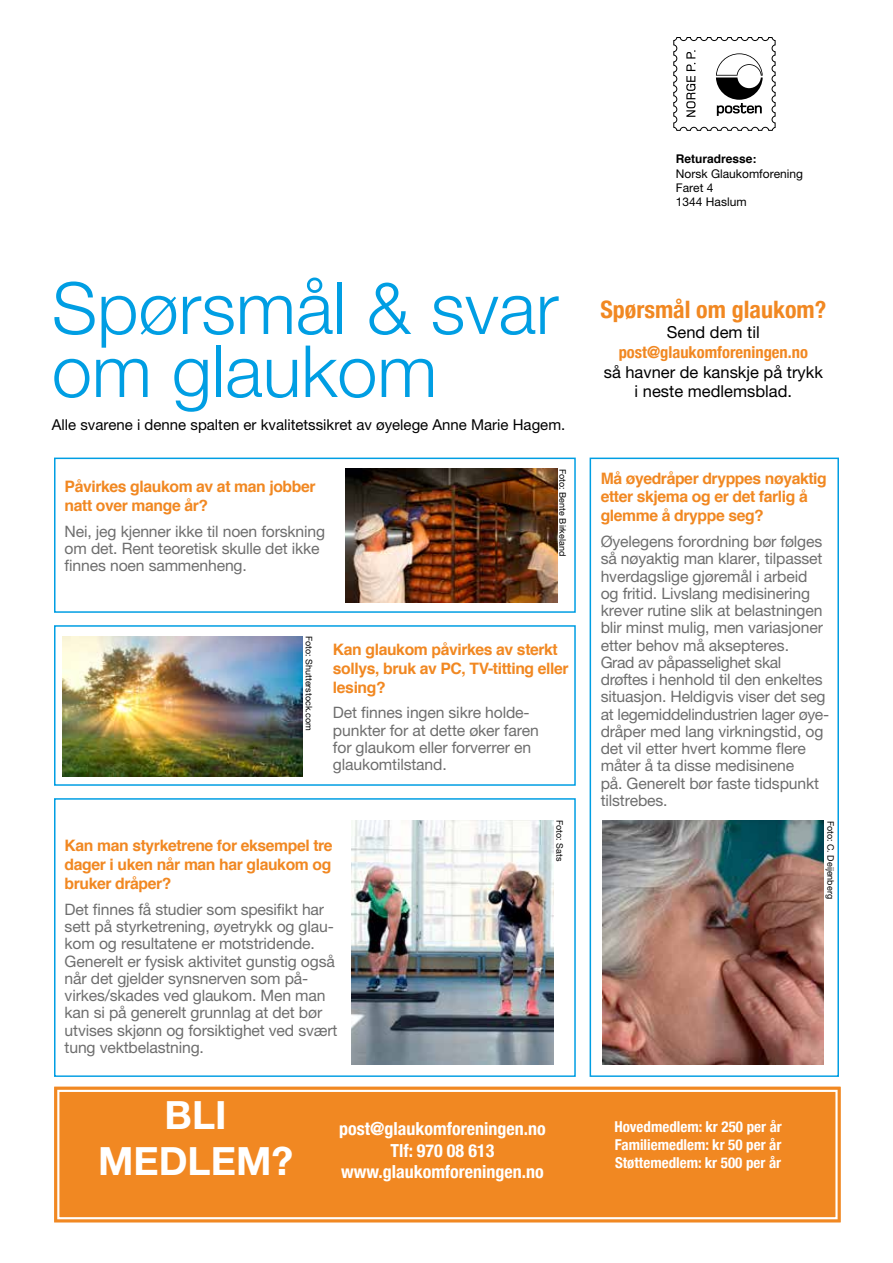
<style>
.page{position:relative;width:893px;height:1263px;background:#fff}
.page>*{position:absolute;margin:0;border:0;box-sizing:border-box;transform-origin:0 0}
.t1{font:300 72px/63px "Helvetica Neue";color:#009ee3}
.t2{font:700 39px/46.8px "Helvetica Neue LT Pro";color:#fff;text-align:center}
.t3{font:700 condensed 24px "Helvetica Neue";color:#f18822}
.t4{font:700 condensed 18px/21.6px "Helvetica Neue";color:#fff;text-align:center}
.t5{font:16.5px/19.8px "Helvetica Neue LT Pro";color:#000;text-align:center}
.t6{font:700 condensed 16.5px "Helvetica Neue";color:#f18822}
.t7{font:15.75px/17.2px "Helvetica Neue LT Pro";letter-spacing:-.01em;color:#6e6e6e}
.t8{font:700 15.75px/18.9px "Helvetica";letter-spacing:-.025em;color:#f18822}
.t9{font:700 condensed 15px/18px "Helvetica Neue";color:#fff;text-align:justify}
.t10{font:15px "Helvetica Neue LT Pro";color:#000}
.t11{font:12px/14.4px "Helvetica Neue LT Pro";color:#000}
.t12{font:700 12px "Helvetica";color:#000}
.t13{font:9px "Helvetica Neue LT Pro";color:#000}
</style>
<div class="page">
<div style="left:54px;top:458px;width:522px;height:155px;border:2px solid #009ee3"></div>
<div style="left:590px;top:458px;width:249px;height:619px;border:2px solid #009ee3"></div>
<div style="left:54px;top:625px;width:522px;height:161px;border:2px solid #009ee3"></div>
<div style="left:54px;top:798px;width:522px;height:279px;border:2px solid #009ee3"></div>
<div style="left:54px;top:1076px;width:786px;height:146px;background:#f18822"></div>
<div style="left:50px;top:1082px;width:795px;height:145px;border:4px solid #fff"></div>
<div style="left:57px;top:1090px;width:781px;height:129px;border:2px solid #fff"></div>
<svg style="left:673px;top:37px;width:103px;height:94px"></svg>
<img style="left:63px;top:636px;width:240px;height:140px">
<img style="left:346px;top:469px;width:211px;height:134px">
<img style="left:603px;top:821px;width:221px;height:243px">
<img style="left:351px;top:821px;width:202px;height:243px">
<h1 class="t1" style="left:52px;top:272px;width:508px">Spørsmål &amp; svar om glaukom</h1>
<p class="t10" style="left:52px;top:416px;width:515px">Alle svarene i denne spalten er kvalitetssikret av øyelege Anne Marie Hagem.</p>
<p class="t8" style="left:65px;top:477px;width:252px">Påvirkes glaukom av at man jobber natt over mange år?</p>
<p class="t7" style="left:65px;top:522px;width:262px">Nei, jeg kjenner ikke til noen forskning om det. Rent teoretisk skulle det ikke finnes noen sammenheng.</p>
<p class="t13" style="left:568px;top:469px;width:89px;rotate:90deg">Foto: Bente Birkeland</p>
<p class="t13" style="left:314px;top:636px;width:96px;rotate:90deg">Foto: Shutterstock.com</p>
<p class="t8" style="left:333px;top:640px;width:237px">Kan glaukom påvirkes av sterkt sollys, bruk av PC, TV-titting eller lesing?</p>
<p class="t7" style="left:333px;top:704px;width:207px">Det finnes ingen sikre holde&shy;punkter for at dette øker faren for glaukom eller forverrer en glaukomtilstand.</p>
<p class="t8" style="left:65px;top:836px;width:270px;text-align:justify">Kan man styrketrene for eksempel tre dager i uken når man har glaukom og bruker dråper?</p>
<p class="t7" style="left:65px;top:900px;width:274px">Det finnes få studier som spesifikt har sett på styrketrening, øyetrykk og glau&shy;kom og resultatene er motstridende.<br>Generelt er fysisk aktivitet gunstig også når det gjelder synsnerven som på&shy;virkes/skades ved glaukom. Men man kan si på generelt grunnlag at det bør utvises skjønn og forsiktighet ved svært tung vektbelastning.</p>
<p class="t13" style="left:565px;top:820px;width:43px;rotate:90deg">Foto: Sats</p>
<p class="t12" style="left:676px;top:149px;width:82px">Returadresse:</p>
<p class="t11" style="left:676px;top:166px;width:129px">Norsk Glaukomforening<br>Faret 4<br>1344 Haslum</p>
<h3 class="t3" style="left:600px;top:290px;width:227px">Spørsmål om glaukom?</h3>
<p class="t5" style="left:667px;top:322px;width:94px">Send dem til</p>
<p class="t6" style="left:619px;top:338px;width:191px">post@glaukomforeningen.no</p>
<p class="t5" style="left:604px;top:361px;width:221px">så havner de kanskje på trykk i neste medlemsblad.</p>
<p class="t8" style="left:601px;top:469px;width:228px">Må øyedråper dryppes nøyaktig etter skjema og er det farlig å glemme å dryppe seg?</p>
<p class="t7" style="left:601px;top:533px;width:230px">Øyelegens forordning bør følges så nøyaktig man klarer, tilpasset hverdagslige gjøremål i arbeid<br>og fritid. Livslang medisinering krever rutine slik at belastningen blir minst mulig, men variasjoner etter behov må aksepteres.<br>Grad av påpasselighet skal drøftes i henhold til den enkeltes situasjon. Heldigvis viser det seg at legemiddelindustrien lager øye&shy;dråper med lang virkningstid, og det vil etter hvert komme flere måter å ta disse medisinene<br>på. Generelt bør faste tidspunkt tilstrebes.</p>
<p class="t13" style="left:836px;top:821px;width:80px;rotate:90deg">Foto: C. Deijenberg</p>
<h2 class="t2" style="left:98px;top:1090px;width:196px">BLI<br>MEDLEM?</h2>
<p class="t4" style="left:339px;top:1117px;width:208px">post@glaukomforeningen.no<br>Tlf: 970 08 613 www.glaukomforeningen.no</p>
<p class="t9" style="left:614px;top:1117px;width:169px">Hovedmedlem: kr 250 per år Familiemedlem: kr 50 per år Støttemedlem: kr 500 per år</p>
</div>
